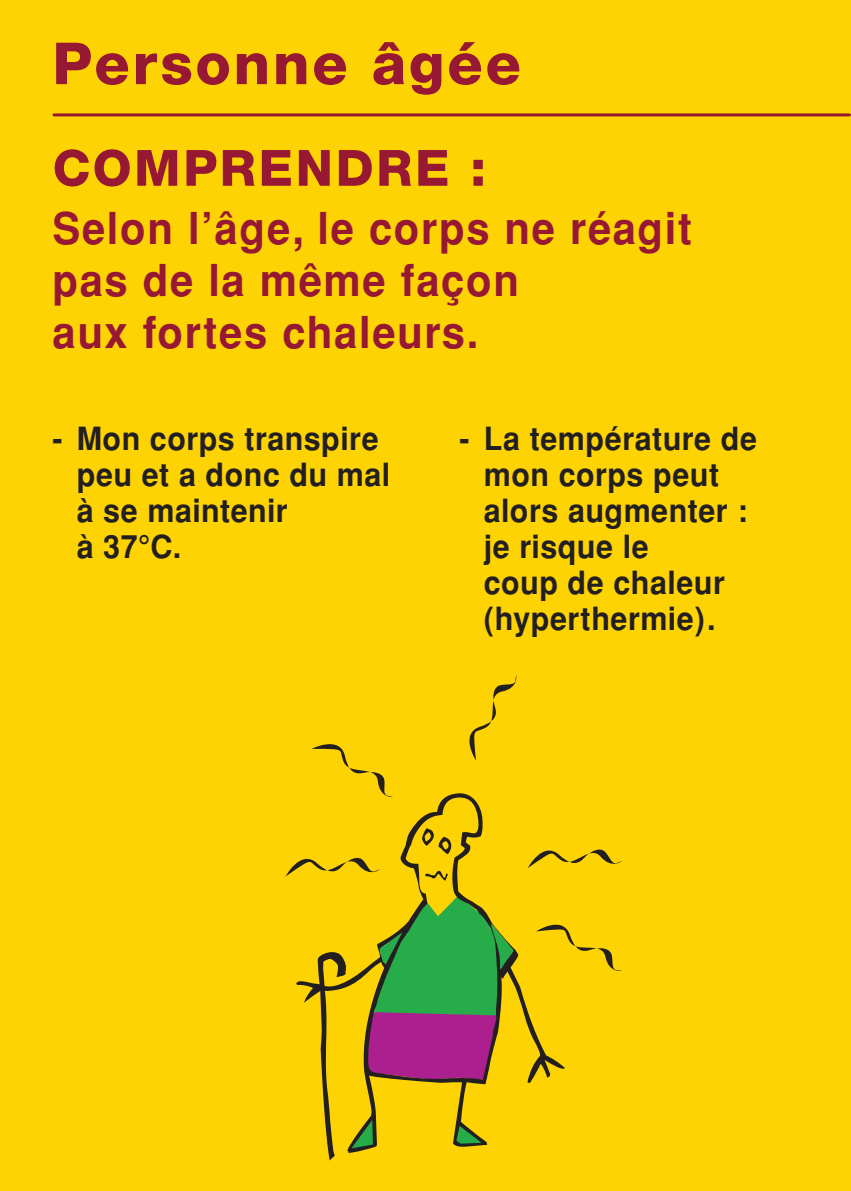
<style>
.page{position:relative;width:851px;height:1191px;background:#fff}
.page>*{position:absolute;margin:0;border:0;box-sizing:border-box;transform-origin:0 0}
.t1{font:800 58px "Helvetica Neue";letter-spacing:.045em;color:#971833}
.t2{font:800 50px "Helvetica Neue";letter-spacing:.055em;color:#971833}
.t3{font:700 44px/52px "Helvetica";letter-spacing:.04em;color:#971833;scale:.95 1}
.t4{font:700 32px/36px "Helvetica";letter-spacing:.02em;color:#231f20;scale:.95 1}
</style>
<div class="page">
<div style="left:0;top:0;width:850px;height:1191px;background:#fed304"></div>
<hr style="left:54px;top:113px;width:795px;height:3px;background:#971833">
<svg style="left:296px;top:793px;width:269px;height:290px"></svg>
<svg style="left:422px;top:828px;width:29px;height:26px"></svg>
<svg style="left:425px;top:870px;width:23px;height:10px"></svg>
<svg style="left:317px;top:895px;width:201px;height:265px"></svg>
<svg style="left:311px;top:744px;width:82px;height:54px"></svg>
<svg style="left:285px;top:848px;width:95px;height:30px"></svg>
<svg style="left:536px;top:914px;width:86px;height:59px"></svg>
<svg style="left:527px;top:839px;width:95px;height:31px"></svg>
<svg style="left:469px;top:675px;width:48px;height:85px"></svg>
<hr style="left:850px;top:0;width:1px;height:1191px;background:#dc4c27">
<h3 class="t1" style="left:52px;top:29px;width:470px">Personne âgée</h3>
<p class="t2" style="left:52px;top:138px;width:435px">COMPRENDRE :</p>
<p class="t3" style="left:52px;top:202px;width:674px">Selon l’âge, le corps ne réagit pas de la même façon<br>aux fortes chaleurs.</p>
<p class="t4" style="left:77px;top:421px;width:331px;text-indent:-24px">- Mon corps transpire peu et a donc du mal à se maintenir<br>à 37°C.</p>
<p class="t4" style="left:483px;top:421px;width:289px;text-indent:-24px">- La température de mon corps peut alors augmenter : je risque le<br>coup de chaleur (hyperthermie).</p>
</div>
